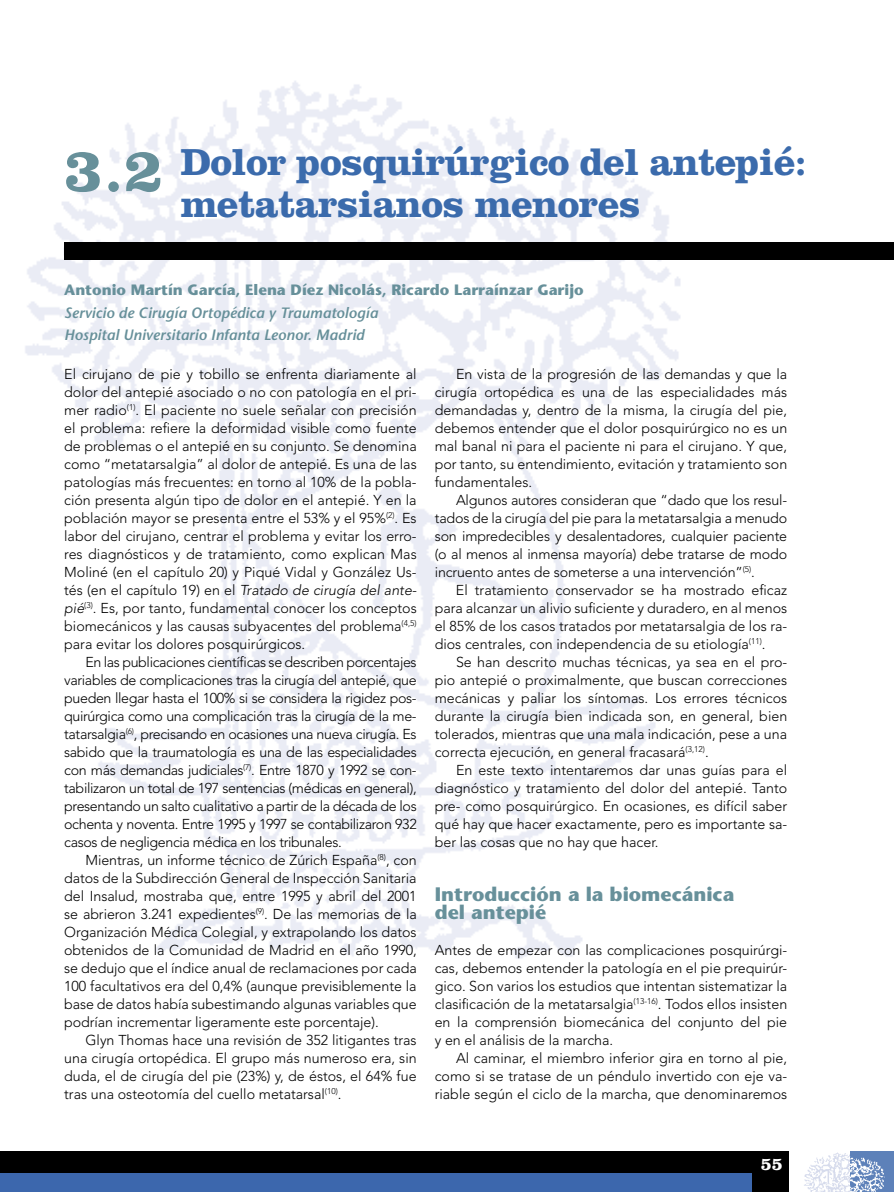
<style>
.page{position:relative;width:894px;height:1192px;background:#fff}
.page>*{position:absolute;margin:0;border:0;box-sizing:border-box;transform-origin:0 0}
.Titulo{font:700 63px "Clarendon LT Std";color:#67909a}
.Titulo-2{font:700 39px/42px "Clarendon LT Std";letter-spacing:-.015em;color:#3b6bac}
.Ladillo_1{font:700 19.5px/18px "Stone Sans Std";color:#67909a}
.t1{font:700 18px "Clarendon LT Std";color:#fff}
.Centro_de_trabajo{font:italic 600 15px/22.5px "Stone Sans Std";color:#67909a}
.Autor{font:700 15px "Stone Sans Std";color:#67909a}
._00_Texto_General{font:300 14.25px/18px "Avenir LT Std";color:#000;text-align:justify}
._00_Txt_primer_parrafo{font:300 14.25px/18px "Avenir LT Std";color:#000;text-align:justify}
.s1{font-style:italic}
</style>
<div class="page">
<img style="left:25px;top:81px;width:716px;height:878px">
<div style="left:0;top:1151px;width:894px;height:40px;background:#000"></div>
<div style="left:1px;top:1172px;width:751px;height:19px;background:#3c67ad"></div>
<div style="left:849px;top:1151px;width:45px;height:40px;background:#5d81b9"></div>
<img style="left:849px;top:1151px;width:36px;height:40px">
<svg style="left:789px;top:1151px;width:60px;height:40px;background:#f3f5f9"></svg>
<div style="left:64px;top:243px;width:830px;height:17px;background:#000"></div>
<p class="Titulo" style="left:64px;top:132px;width:100px">3.2</p>
<p class="Titulo-2" style="left:181px;top:141px;width:627px">Dolor posquirúrgico del antepié: metatarsianos menores</p>
<p class="Autor" style="left:64px;top:281px;width:521px">Antonio Martín García, Elena Díez Nicolás, Ricardo Larraínzar Garijo</p>
<p class="Centro_de_trabajo" style="left:64px;top:301px;width:315px">Servicio de Cirugía Ortopédica y Traumatología<br>Hospital Universitario Infanta Leonor. Madrid</p>
<p class="_00_Txt_primer_parrafo" style="left:64px;top:365px;width:354px">El cirujano de pie y tobillo se enfrenta diariamente al dolor del antepié asociado o no con patología en el pri&shy;mer radio<sup>(1)</sup>. El paciente no suele señalar con precisión el problema: refiere la deformidad visible como fuente de problemas o el antepié en su conjunto. Se denomina como “metatarsalgia” al dolor de antepié. Es una de las patologías más frecuentes: en torno al 10% de la pobla&shy;ción presenta algún tipo de dolor en el antepié. Y en la población mayor se presenta entre el 53% y el 95%<sup>(2)</sup>. Es labor del cirujano, centrar el problema y evitar los erro&shy;res diagnósticos y de tratamiento, como explican Mas Moliné (en el capítulo 20) y Piqué Vidal y González Us&shy;tés (en el capítulo 19) en el <span class="s1">Tratado de cirugía del ante&shy;pié</span><sup>(3)</sup>. Es, por tanto, fundamental conocer los conceptos biomecánicos y las causas subyacentes del problema<sup>(4,5) </sup>para evitar los dolores posquirúrgicos.</p>
<p class="_00_Texto_General" style="left:64px;top:653px;width:354px;text-indent:21px">En las publicaciones científicas se describen porcentajes variables de complicaciones tras la cirugía del antepié, que pueden llegar hasta el 100% si se considera la rigidez pos&shy;quirúrgica como una complicación tras la cirugía de la me&shy;tatarsalgia<sup>(6)</sup>, precisando en ocasiones una nueva cirugía. Es sabido que la traumatología es una de las especialidades con más demandas judiciales<sup>(7)</sup>. Entre 1870 y 1992 se con&shy;tabilizaron un total de 197 sentencias (médicas en general), presentando un salto cualitativo a partir de la década de los ochenta y noventa. Entre 1995 y 1997 se contabilizaron 932 casos de negligencia médica en los tribunales.</p>
<p class="_00_Texto_General" style="left:64px;top:851px;width:354px;text-indent:21px">Mientras, un informe técnico de Zúrich España<sup>(8)</sup>, con datos de la Subdirección General de Inspección Sanitaria del Insalud, mostraba que, entre 1995 y abril del 2001 se abrieron 3.241 expedientes<sup>(9)</sup>. De las memorias de la Organización Médica Colegial, y extrapolando los datos obtenidos de la Comunidad de Madrid en el año 1990, se dedujo que el índice anual de reclamaciones por cada 100 facultativos era del 0,4% (aunque previsiblemente la base de datos había subestimando algunas variables que podrían incrementar ligeramente este porcentaje).</p>
<p class="_00_Texto_General" style="left:64px;top:1031px;width:354px;text-indent:21px">Glyn Thomas hace una revisión de 352 litigantes tras una cirugía ortopédica. El grupo más numeroso era, sin duda, el de cirugía del pie (23%) y, de éstos, el 64% fue tras una osteotomía del cuello metatarsal<sup>(10)</sup>.</p>
<p class="_00_Texto_General" style="left:435px;top:365px;width:354px;text-indent:21px">En vista de la progresión de las demandas y que la cirugía ortopédica es una de las especialidades más demandadas y, dentro de la misma, la cirugía del pie, debemos entender que el dolor posquirúrgico no es un mal banal ni para el paciente ni para el cirujano. Y que, por tanto, su entendimiento, evitación y tratamiento son fundamentales.</p>
<p class="_00_Texto_General" style="left:435px;top:491px;width:354px;text-indent:21px">Algunos autores consideran que “dado que los resul&shy;tados de la cirugía del pie para la metatarsalgia a menudo son impredecibles y desalentadores, cualquier paciente (o al menos al inmensa mayoría) debe tratarse de modo incruento antes de someterse a una intervención”<sup>(5)</sup>.</p>
<p class="_00_Texto_General" style="left:435px;top:581px;width:354px;text-indent:21px">El tratamiento conservador se ha mostrado eficaz para alcanzar un alivio suficiente y duradero, en al menos el 85% de los casos tratados por metatarsalgia de los ra&shy;dios centrales, con independencia de su etiología<sup>(11)</sup>.</p>
<p class="_00_Texto_General" style="left:435px;top:653px;width:354px;text-indent:21px">Se han descrito muchas técnicas, ya sea en el pro&shy;pio antepié o proximalmente, que buscan correcciones mecánicas y paliar los síntomas. Los errores técnicos durante la cirugía bien indicada son, en general, bien tolerados, mientras que una mala indicación, pese a una correcta ejecución, en general fracasará<sup>(3,12)</sup>.</p>
<p class="_00_Texto_General" style="left:435px;top:761px;width:354px;text-indent:21px">En este texto intentaremos dar unas guías para el diagnóstico y tratamiento del dolor del antepié. Tanto pre- como posquirúrgico. En ocasiones, es difícil saber qué hay que hacer exactamente, pero es importante sa&shy;ber las cosas que no hay que hacer.</p>
<p class="Ladillo_1" style="left:435px;top:885px;width:301px">Introducción a la biomecánica del antepié</p>
<p class="_00_Txt_primer_parrafo" style="left:435px;top:941px;width:354px">Antes de empezar con las complicaciones posquirúrgi&shy;cas, debemos entender la patología en el pie prequirúr&shy;gico. Son varios los estudios que intentan sistematizar la clasificación de la metatarsalgia<sup>(13-16)</sup>. Todos ellos insisten en la comprensión biomecánica del conjunto del pie y en el análisis de la marcha.</p>
<p class="_00_Texto_General" style="left:435px;top:1049px;width:354px;text-indent:21px">Al caminar, el miembro inferior gira en torno al pie, como si se tratase de un péndulo invertido con eje va&shy;riable según el ciclo de la marcha, que denominaremos</p>
<p class="t1" style="left:761px;top:1153px;width:23px">55</p>
</div>
